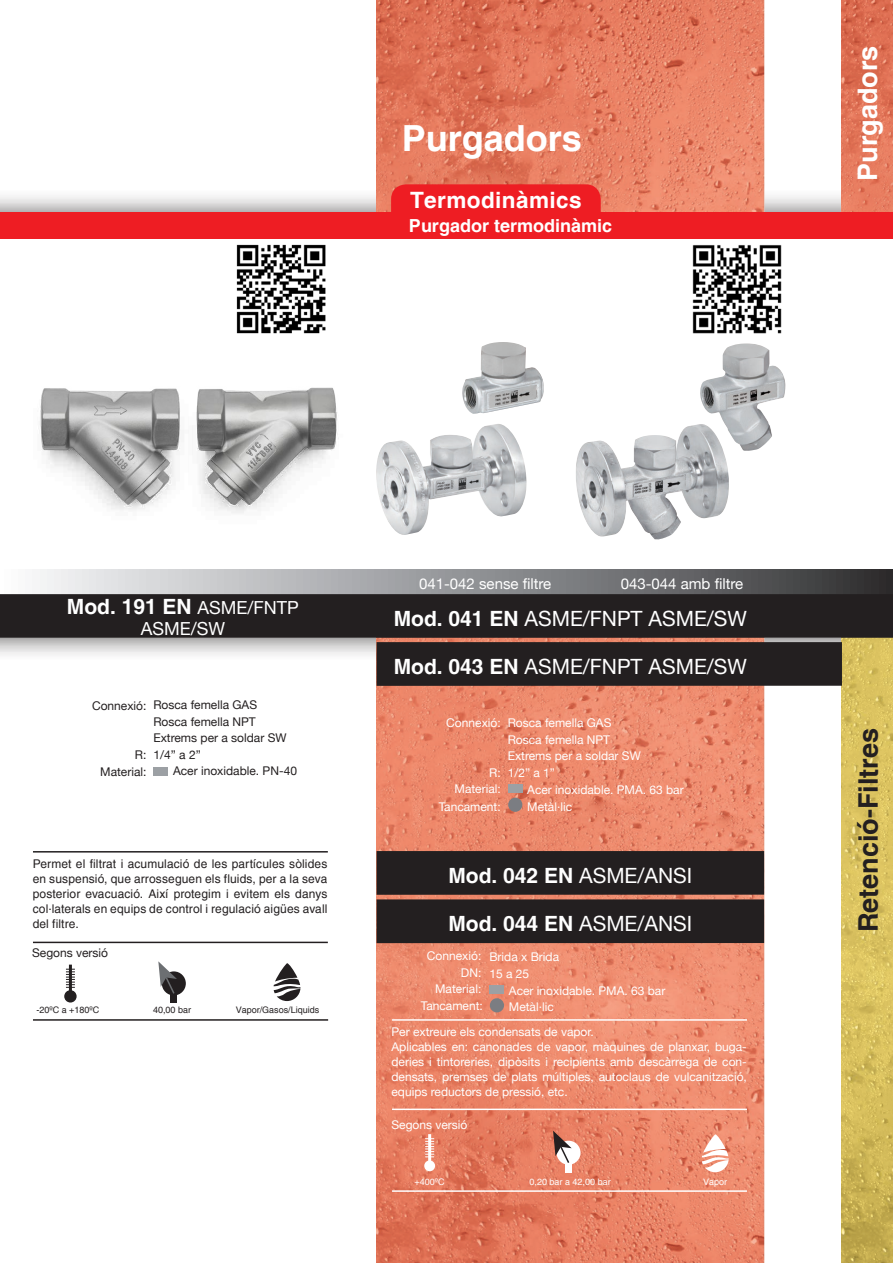
<style>
.page{position:relative;width:893px;height:1263px;background:#fff}
.page>*{position:absolute;margin:0;border:0;box-sizing:border-box;transform-origin:0 0}
.t1{font:700 36px "Helvetica";color:#fff}
.t2{font:700 27px "Helvetica";color:#231f20}
.t3{font:700 27px "Helvetica";color:#fff}
.t4{font:700 22.5px "Helvetica";letter-spacing:.02em;color:#fff}
.t5{font:700 21px "Helvetica";color:#fff}
.t6{font:21px "Helvetica Neue";color:#fff}
.t7{font:700 18px "Helvetica";color:#fff}
.t8{font:18px "Helvetica Neue";color:#fff}
.t9{font:15px "Helvetica Neue";color:#fff}
.Descripcion_producto{font:12px/15px "Helvetica Neue";color:#fff;text-align:justify}
.t10{font:12px/15px "Helvetica";letter-spacing:.01em;color:#231f20;text-align:justify}
.t11{font:12px "Helvetica Neue";color:#231f20}
.t12{font:9px "Helvetica";color:#231f20}
.t13{font:9px "Helvetica";color:#fff}
.s1{font-family:"Helvetica Neue";font-weight:400;font-size:18px}
.s2{font-family:"Helvetica";font-weight:700}
.s3{font-family:"Helvetica Neue";font-weight:400}
</style>
<div class="page">
<div style="left:0;top:189px;width:893px;height:473px;background:#231f20;opacity:.75"></div>
<img style="left:842px;top:638px;width:51px;height:625px">
<img style="left:377px;top:0;width:387px;height:1263px">
<img style="left:842px;top:0;width:51px;height:213px">
<div style="left:43px;top:213px;width:850px;height:418px;background:#fff"></div>
<div style="left:0;top:213px;width:893px;height:26px;background:#ee1d23"></div>
<div style="left:0;top:570px;width:893px;height:25px;background:linear-gradient(to right,#fcfdff,#313234)"></div>
<div style="left:0;top:594px;width:893px;height:44px;background:#231f20"></div>
<hr style="left:33px;top:1019px;width:295px;height:2px;background:#231f20">
<hr style="left:33px;top:851px;width:295px;height:1px;background:#231f20">
<hr style="left:33px;top:942px;width:295px;height:1px;background:#231f20">
<div style="left:65px;top:991px;width:11px;height:11px;background:#231f20;border-radius:50%"></div>
<div style="left:64px;top:990px;width:13px;height:12px;border:2px solid #231f20;border-radius:50%"></div>
<hr style="left:69px;top:965px;width:3px;height:30px;background:#231f20">
<svg style="left:66px;top:969px;width:9px;height:19px"></svg>
<div style="left:162px;top:971px;width:24px;height:24px;background:#231f20;border-radius:50%"></div>
<div style="left:170px;top:994px;width:7px;height:9px;background:#231f20"></div>
<svg style="left:158px;top:961px;width:19px;height:34px"></svg>
<svg style="left:274px;top:963px;width:26px;height:38px"></svg>
<div style="left:153px;top:767px;width:15px;height:9px;background:#9ca0a4"></div>
<img style="left:236px;top:244px;width:90px;height:90px">
<div style="left:508px;top:798px;width:14px;height:14px;background:#7b7d82;border-radius:50%"></div>
<div style="left:490px;top:998px;width:14px;height:14px;background:#7b7d82;border-radius:50%"></div>
<div style="left:508px;top:784px;width:15px;height:9px;background:#9ca0a4"></div>
<div style="left:489px;top:985px;width:15px;height:8px;background:#9ca0a4"></div>
<div style="left:377px;top:642px;width:465px;height:44px;background:#231f20"></div>
<div style="left:377px;top:851px;width:387px;height:44px;background:#231f20"></div>
<div style="left:377px;top:899px;width:387px;height:44px;background:#231f20"></div>
<hr style="left:392px;top:1019px;width:355px;height:2px;background:#fff">
<hr style="left:392px;top:1108px;width:355px;height:2px;background:#fff">
<hr style="left:392px;top:1190px;width:355px;height:2px;background:#fff">
<div style="left:424px;top:1160px;width:11px;height:11px;background:#fff;border-radius:50%"></div>
<svg style="left:425px;top:1138px;width:9px;height:19px"></svg>
<hr style="left:428px;top:1134px;width:3px;height:30px;background:#fff">
<svg style="left:702px;top:1134px;width:27px;height:38px"></svg>
<img style="left:462px;top:342px;width:82px;height:72px">
<img style="left:383px;top:424px;width:144px;height:111px">
<img style="left:700px;top:343px;width:86px;height:108px">
<img style="left:576px;top:424px;width:155px;height:115px">
<div style="left:565px;top:1164px;width:7px;height:8px;background:#fff"></div>
<div style="left:556px;top:1141px;width:24px;height:24px;background:#fff;border-radius:50%"></div>
<svg style="left:553px;top:1130px;width:19px;height:35px"></svg>
<img style="left:692px;top:245px;width:90px;height:89px">
<div style="left:391px;top:184px;width:210px;height:29px;background:#ee1d23"></div>
<img style="left:0;top:335px;width:164px;height:222px">
<img style="left:164px;top:387px;width:219px;height:126px">
<p class="t1" style="left:402px;top:116px;width:182px">Purgadors</p>
<p class="t4" style="left:410px;top:187px;width:173px">Termodinàmics</p>
<p class="t7" style="left:409px;top:214px;width:205px">Purgador termodinàmic</p>
<p class="t3" style="left:851px;top:181px;width:137px;rotate:-90deg">Purgadors</p>
<p class="t5" style="left:67px;top:593px;width:234px">Mod. 191 EN <span class="s1">ASME/FNTP</span></p>
<p class="t8" style="left:141px;top:618px;width:86px">ASME/SW</p>
<p class="t11" style="left:92px;top:698px;width:56px">Connexió:</p>
<p class="t11" style="left:135px;top:748px;width:13px">R:</p>
<p class="t11" style="left:100px;top:764px;width:48px">Material:</p>
<p class="t11" style="left:153px;top:698px;width:105px">Rosca femella GAS</p>
<p class="t11" style="left:153px;top:714px;width:104px">Rosca femella NPT</p>
<p class="t11" style="left:153px;top:731px;width:135px">Extrems per a soldar SW</p>
<p class="t11" style="left:153px;top:747px;width:49px">1/4” a 2”</p>
<p class="t11" style="left:173px;top:764px;width:126px">Acer inoxidable. PN-40</p>
<p class="t10" style="left:33px;top:856px;width:296px">Permet el filtrat i acumulació de les partícules sòlides en suspensió, que arrosseguen els fluids, per a la seva posterior evacuació. Així protegim i evitem els danys col.laterals en equips de control i regulació aigües avall del filtre.</p>
<p class="t11" style="left:32px;top:946px;width:77px">Segons versió</p>
<p class="t12" style="left:36px;top:1005px;width:64px">-20ºC a +180ºC</p>
<p class="t12" style="left:153px;top:1005px;width:40px">40,00 bar</p>
<p class="t12" style="left:236px;top:1005px;width:85px">Vapor/Gasos/Liquids</p>
<p class="t9" style="left:419px;top:575px;width:134px">041-042 sense filtre</p>
<p class="t9" style="left:621px;top:575px;width:124px">043-044 amb filtre</p>
<p class="t6" style="left:394px;top:606px;width:355px"><span class="s2">Mod. 041 EN</span> ASME/FNPT ASME/SW</p>
<p class="t6" style="left:394px;top:654px;width:355px"><span class="s2">Mod. 043 EN</span> ASME/FNPT ASME/SW</p>
<p class="Descripcion_producto" style="left:446px;top:715px;width:56px">Connexió:</p>
<p class="Descripcion_producto" style="left:489px;top:765px;width:13px">R:</p>
<p class="Descripcion_producto" style="left:455px;top:781px;width:48px">Material:</p>
<p class="Descripcion_producto" style="left:439px;top:799px;width:64px">Tancament:</p>
<p class="Descripcion_producto" style="left:508px;top:715px;width:105px">Rosca femella GAS</p>
<p class="Descripcion_producto" style="left:508px;top:731px;width:104px">Rosca femella NPT</p>
<p class="Descripcion_producto" style="left:508px;top:748px;width:135px">Extrems per a soldar SW</p>
<p class="Descripcion_producto" style="left:508px;top:764px;width:49px">1/2” a 1”</p>
<p class="Descripcion_producto" style="left:527px;top:782px;width:158px">Acer inoxidable. PMA. 63 bar</p>
<p class="Descripcion_producto" style="left:527px;top:799px;width:46px">Metàl·lic</p>
<p class="t5" style="left:448px;top:863px;width:245px">Mod. 042 EN <span class="s3">ASME/ANSI</span></p>
<p class="t5" style="left:448px;top:911px;width:245px">Mod. 044 EN <span class="s3">ASME/ANSI</span></p>
<p class="Descripcion_producto" style="left:427px;top:948px;width:56px">Connexió:</p>
<p class="Descripcion_producto" style="left:461px;top:965px;width:22px">DN:</p>
<p class="Descripcion_producto" style="left:435px;top:981px;width:48px">Material:</p>
<p class="Descripcion_producto" style="left:421px;top:998px;width:64px">Tancament:</p>
<p class="Descripcion_producto" style="left:489px;top:949px;width:71px">Brida x Brida</p>
<p class="Descripcion_producto" style="left:489px;top:966px;width:41px">15 a 25</p>
<p class="Descripcion_producto" style="left:509px;top:983px;width:158px">Acer inoxidable. PMA. 63 bar</p>
<p class="Descripcion_producto" style="left:509px;top:999px;width:46px">Metàl·lic</p>
<p class="Descripcion_producto" style="left:391px;top:1024px;width:204px">Per extreure els condensats de vapor.</p>
<p class="Descripcion_producto" style="left:391px;top:1039px;width:357px">Aplicables en: canonades de vapor, màquines de planxar, buga&shy;deries i tintoreries, dipòsits i recipients amb descàrrega de con&shy;densats, premses de plats múltiples, autoclaus de vulcanització, equips reductors de pressió, etc.</p>
<p class="Descripcion_producto" style="left:391px;top:1116px;width:77px">Segons versió</p>
<p class="t13" style="left:415px;top:1176px;width:32px">+400ºC</p>
<p class="t13" style="left:530px;top:1176px;width:83px">0,20 bar a 42,00 bar</p>
<p class="t13" style="left:703px;top:1176px;width:26px">Vapor</p>
<p class="t2" style="left:852px;top:932px;width:206px;rotate:-90deg">Retenció-Filtres</p>
</div>
